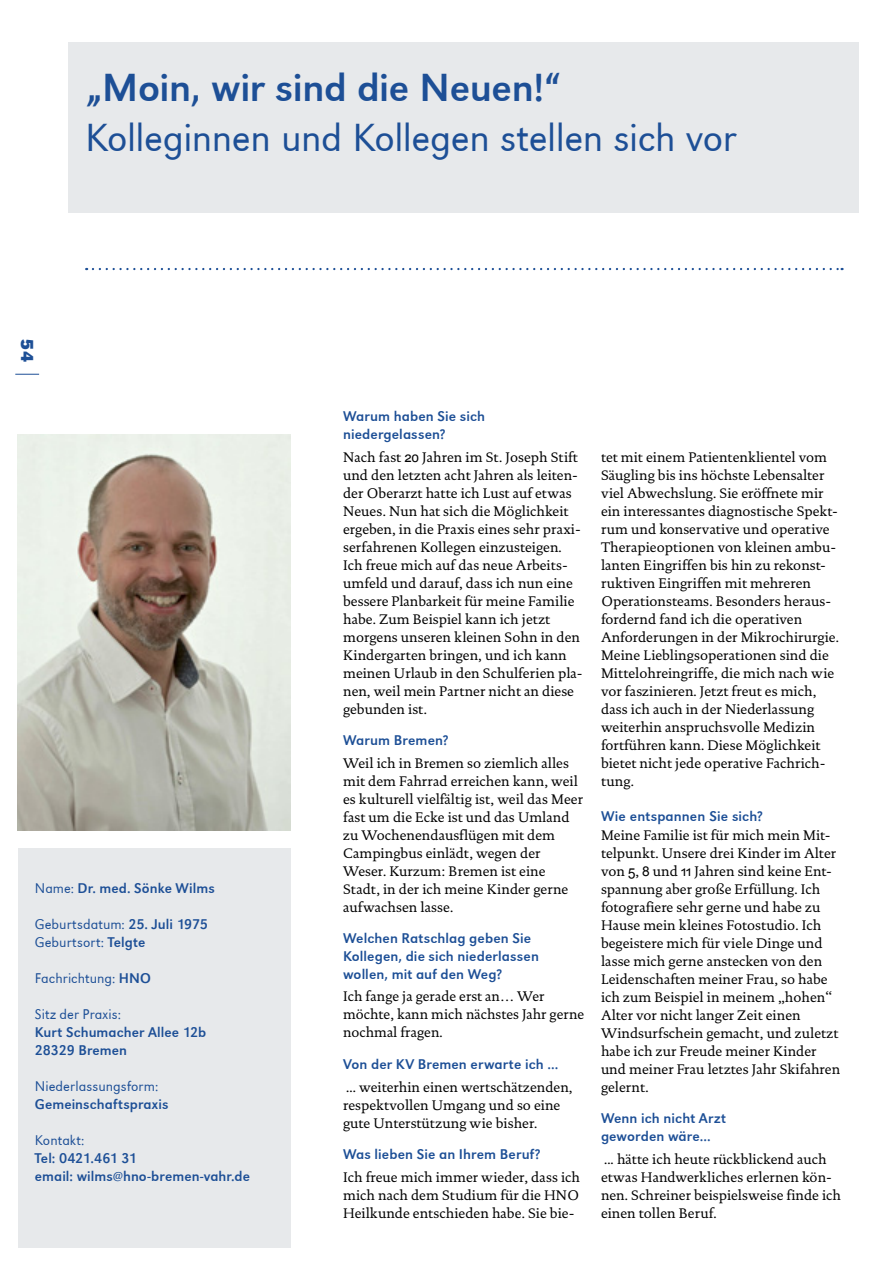
<style>
.page{position:relative;width:893px;height:1263px;background:#fff}
.page>*{position:absolute;margin:0;border:0;box-sizing:border-box;transform-origin:0 0}
.t1{font:300 40.5px "URW Grotesk";letter-spacing:-.01em;color:#1d4f96}
.t2{font:40.5px "URW Grotesk";letter-spacing:-.01em;color:#1d4f96}
.t3{font:700 18px "URW Grotesk";color:#1d4f96}
.t4{font:14.55px/18px "URW Grotesk";letter-spacing:.005em;color:#1d4f96}
.t5{font:300 14.55px/18px "URW Grotesk";letter-spacing:.005em;color:#1d4f96}
.t6{font:14.1px/18px "DTL Documenta TOT";color:#000}
.s1{font-weight:300}
.s2{font-weight:400}
.s3{font-family:"Arial";font-size:13.5px}
</style>
<div class="page">
<svg style="left:15px;top:374px;width:24px;height:1px"></svg>
<img style="left:18px;top:434px;width:272px;height:396px">
<div style="left:18px;top:848px;width:272px;height:400px;background:#e7e9eb"></div>
<div style="left:68px;top:43px;width:791px;height:170px;background:#e7e9eb"></div>
<svg style="left:93px;top:268px;width:750px;height:2px"></svg>
<h1 class="t2" style="left:85px;top:64px;width:478px">„Moin, wir sind die Neuen!“</h1>
<h1 class="t1" style="left:85px;top:114px;width:653px">Kolleginnen und Kollegen stellen sich vor</h1>
<p class="t3" style="left:38px;top:339px;width:23px;rotate:90deg">54</p>
<p class="t4" style="left:35px;top:879px;width:182px"><span class="s1">Name:</span> Dr. med. Sönke Wilms</p>
<p class="t5" style="left:35px;top:915px;width:174px">Geburtsdatum: <span class="s2">25. Juli 1975<br></span>Geburtsort: <span class="s2">Telgte</span></p>
<p class="t5" style="left:35px;top:969px;width:118px">Fachrichtung: <span class="s2">HNO</span></p>
<p class="t5" style="left:35px;top:1005px;width:88px">Sitz der Praxis:</p>
<p class="t4" style="left:35px;top:1023px;width:173px">Kurt Schumacher Allee 12b<br>28329 Bremen</p>
<p class="t5" style="left:35px;top:1077px;width:125px">Niederlassungsform:</p>
<p class="t4" style="left:35px;top:1095px;width:135px">Gemeinschaftspraxis</p>
<p class="t5" style="left:35px;top:1131px;width:51px">Kontakt:</p>
<p class="t4" style="left:35px;top:1149px;width:217px">Tel: 0421.461 31<br>email: wilms@hno-bremen-vahr.de</p>
<p class="t4" style="left:343px;top:407px;width:143px">Warum haben Sie sich niedergelassen?</p>
<p class="t6" style="left:343px;top:448px;width:241px">Nach fast <span class="s3">20</span> Jahren im St. Joseph Stift und den letzten acht Jahren als leiten&shy;der Oberarzt hatte ich Lust auf etwas Neues. Nun hat sich die Möglichkeit ergeben, in die Praxis eines sehr praxi&shy;serfahrenen Kollegen einzusteigen.<br>Ich freue mich auf das neue Arbeits&shy;umfeld und darauf, dass ich nun eine bessere Planbarkeit für meine Familie habe. Zum Beispiel kann ich jetzt morgens unseren kleinen Sohn in den Kindergarten bringen, und ich kann meinen Urlaub in den Schulferien pla&shy;nen, weil mein Partner nicht an diese gebunden ist.</p>
<p class="t4" style="left:343px;top:731px;width:107px">Warum Bremen?</p>
<p class="t6" style="left:343px;top:754px;width:241px">Weil ich in Bremen so ziemlich alles mit dem Fahrrad erreichen kann, weil es kulturell vielfältig ist, weil das Meer fast um die Ecke ist und das Umland zu Wochenendausflügen mit dem<br>Campingbus einlädt, wegen der<br>Weser. Kurzum: Bremen ist eine<br>Stadt, in der ich meine Kinder gerne aufwachsen lasse.</p>
<p class="t4" style="left:343px;top:929px;width:197px">Welchen Ratschlag geben Sie<br>Kollegen, die sich niederlassen wollen, mit auf den Weg?</p>
<p class="t6" style="left:343px;top:987px;width:243px">Ich fange ja gerade erst an… Wer möchte, kann mich nächstes Jahr gerne nochmal fragen.</p>
<p class="t4" style="left:343px;top:1055px;width:217px">Von der KV Bremen erwarte ich ...</p>
<p class="t6" style="left:343px;top:1078px;width:231px">... weiterhin einen wertschätzenden, respektvollen Umgang und so eine gute Unterstützung wie bisher.</p>
<p class="t4" style="left:343px;top:1145px;width:199px">Was lieben Sie an Ihrem Beruf?</p>
<p class="t6" style="left:343px;top:1168px;width:239px;text-align:justify">Ich freue mich immer wieder, dass ich mich nach dem Studium für die HNO Heilkunde entschieden habe. Sie bie-</p>
<p class="t6" style="left:601px;top:448px;width:240px">tet mit einem Patientenklientel vom Säugling bis ins höchste Lebensalter viel Abwechslung. Sie eröffnete mir ein interessantes diagnostische Spekt&shy;rum und konservative und operative Therapieoptionen von kleinen ambu&shy;lanten Eingriffen bis hin zu rekonst&shy;ruktiven Eingriffen mit mehreren Operationsteams. Besonders heraus&shy;fordernd fand ich die operativen Anforderungen in der Mikrochirurgie.<br>Meine Lieblingsoperationen sind die Mittelohreingriffe, die mich nach wie vor faszinieren. Jetzt freut es mich, dass ich auch in der Niederlassung weiterhin anspruchsvolle Medizin fortführen kann. Diese Möglichkeit bietet nicht jede operative Fachrich&shy;tung.</p>
<p class="t4" style="left:601px;top:807px;width:163px">Wie entspannen Sie sich?</p>
<p class="t6" style="left:601px;top:826px;width:241px">Meine Familie ist für mich mein Mit&shy;telpunkt. Unsere drei Kinder im Alter von <span class="s3">5</span>, <span class="s3">8</span> und <span class="s3">11</span> Jahren sind keine Ent&shy;spannung aber große Erfüllung. Ich fotografiere sehr gerne und habe zu Hause mein kleines Fotostudio. Ich begeistere mich für viele Dinge und lasse mich gerne anstecken von den Leidenschaften meiner Frau, so habe ich zum Beispiel in meinem „hohen“ Alter vor nicht langer Zeit einen Windsurfschein gemacht, und zuletzt habe ich zur Freude meiner Kinder und meiner Frau letztes Jahr Skifahren gelernt.</p>
<p class="t4" style="left:601px;top:1109px;width:126px">Wenn ich nicht Arzt geworden wäre...</p>
<p class="t6" style="left:601px;top:1150px;width:242px">... hätte ich heute rückblickend auch etwas Handwerkliches erlernen kön&shy;nen. Schreiner beispielsweise finde ich einen tollen Beruf.</p>
</div>
